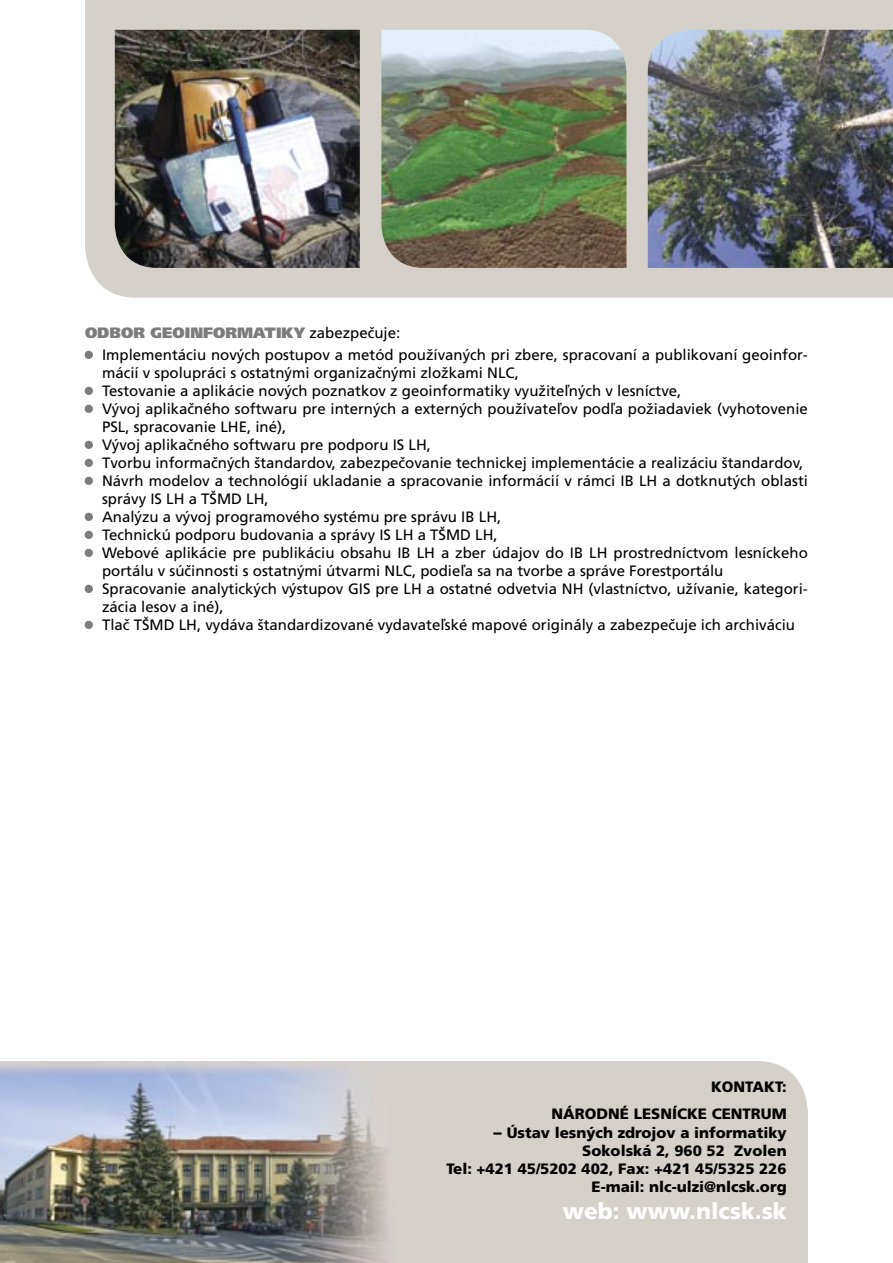
<style>
.page{position:relative;width:893px;height:1263px;background:#fff}
.page>*{position:absolute;margin:0;border:0;box-sizing:border-box;transform-origin:0 0}
.t1{font:900 22.5px "Frutiger CE";color:#fff}
.t2{font:15px/18px "Frutiger CE";color:#000}
.t3{font:900 15px "Frutiger CE";color:#000}
.Normal__Web{font:900 15px "Frutiger CE";color:#7c7c7c}
.s1{font-weight:400;color:#000}
.s2{color:#7c7c7c}
.s3{font-size:16.5px}
</style>
<div class="page">
<div style="left:85px;top:351px;width:8px;height:8px;border:3px solid #7c7c7c;border-radius:50%"></div>
<div style="left:85px;top:387px;width:8px;height:8px;border:3px solid #7c7c7c;border-radius:50%"></div>
<div style="left:85px;top:405px;width:8px;height:8px;border:3px solid #7c7c7c;border-radius:50%"></div>
<div style="left:85px;top:441px;width:8px;height:8px;border:3px solid #7c7c7c;border-radius:50%"></div>
<div style="left:85px;top:459px;width:8px;height:8px;border:3px solid #7c7c7c;border-radius:50%"></div>
<div style="left:85px;top:477px;width:8px;height:8px;border:3px solid #7c7c7c;border-radius:50%"></div>
<div style="left:85px;top:513px;width:8px;height:8px;border:3px solid #7c7c7c;border-radius:50%"></div>
<div style="left:85px;top:531px;width:8px;height:8px;border:3px solid #7c7c7c;border-radius:50%"></div>
<div style="left:85px;top:549px;width:8px;height:8px;border:3px solid #7c7c7c;border-radius:50%"></div>
<div style="left:85px;top:585px;width:8px;height:8px;border:3px solid #7c7c7c;border-radius:50%"></div>
<div style="left:85px;top:621px;width:8px;height:8px;border:3px solid #7c7c7c;border-radius:50%"></div>
<div style="left:85px;top:0;width:808px;height:298px;background:#d6d0ca"></div>
<div style="left:394px;top:1061px;width:414px;height:202px;background:#d6d0ca"></div>
<img style="left:0;top:1061px;width:394px;height:202px">
<img style="left:115px;top:30px;width:245px;height:238px">
<img style="left:648px;top:30px;width:245px;height:238px">
<img style="left:381px;top:30px;width:245px;height:238px">
<p class="Normal__Web" style="left:85px;top:323px;width:317px">ODBOR GEOINFORMATIKY <span class="s1">zabezpečuje:</span></p>
<p class="t2" style="left:102px;top:346px;width:707px;text-indent:-17px"><span class="s2">•</span> Implementáciu nových postupov a metód používaných pri zbere, spracovaní a publikovaní geoinfor&shy;mácií v spolupráci s ostatnými organizačnými zložkami NLC,</p>
<p class="t2" style="left:85px;top:382px;width:598px"><span class="s2">•</span> Testovanie a aplikácie nových poznatkov z geoinformatiky využiteľných v lesníctve,</p>
<p class="t2" style="left:102px;top:400px;width:707px;text-indent:-17px"><span class="s2">•</span> Vývoj aplikačného softwaru pre interných a externých používateľov podľa požiadaviek (vyhotovenie<br>PSL, spracovanie LHE, iné),</p>
<p class="t2" style="left:85px;top:436px;width:348px"><span class="s2">•</span> Vývoj aplikačného softwaru pre podporu IS LH,</p>
<p class="t2" style="left:85px;top:454px;width:720px"><span class="s2">•</span> Tvorbu informačných štandardov, zabezpečovanie technickej implementácie a realizáciu štandardov,</p>
<p class="t2" style="left:102px;top:472px;width:707px;text-indent:-17px"><span class="s2">•</span> Návrh modelov a technológií ukladanie a spracovanie informácií v rámci IB LH a dotknutých oblasti správy IS LH a TŠMD LH,</p>
<p class="t2" style="left:85px;top:508px;width:418px"><span class="s2">•</span> Analýzu a vývoj programového systému pre správu IB LH,</p>
<p class="t2" style="left:85px;top:526px;width:414px"><span class="s2">•</span> Technickú podporu budovania a správy IS LH a TŠMD LH,</p>
<p class="t2" style="left:102px;top:544px;width:707px;text-indent:-17px"><span class="s2">•</span> Webové aplikácie pre publikáciu obsahu IB LH a zber údajov do IB LH prostredníctvom lesníckeho portálu v súčinnosti s ostatnými útvarmi NLC, podieľa sa na tvorbe a správe Forestportálu</p>
<p class="t2" style="left:102px;top:580px;width:707px;text-indent:-17px"><span class="s2">•</span> Spracovanie analytických výstupov GIS pre LH a ostatné odvetvia NH (vlastníctvo, užívanie, kategori&shy;zácia lesov a iné),</p>
<p class="t2" style="left:85px;top:616px;width:711px"><span class="s2">•</span> Tlač TŠMD LH, vydáva štandardizované vydavateľské mapové originály a zabezpečuje ich archiváciu</p>
<p class="t3" style="left:711px;top:1078px;width:77px">KONTAKT:</p>
<p class="t3" style="left:552px;top:1104px;width:237px">NÁRODNÉ LESNÍCKE CENTRUM</p>
<p class="t3" style="left:493px;top:1124px;width:295px"><span class="s3">–</span> Ústav lesných zdrojov a informatiky</p>
<p class="t3" style="left:582px;top:1142px;width:206px">Sokolská 2, 960 52 Zvolen</p>
<p class="t3" style="left:446px;top:1160px;width:342px">Tel: +421 45/5202 402, Fax: +421 45/5325 226</p>
<p class="t3" style="left:592px;top:1178px;width:197px">E-mail: nlc-ulzi@nlcsk.org</p>
<p class="t1" style="left:563px;top:1198px;width:225px">web: www.nlcsk.sk</p>
</div>
